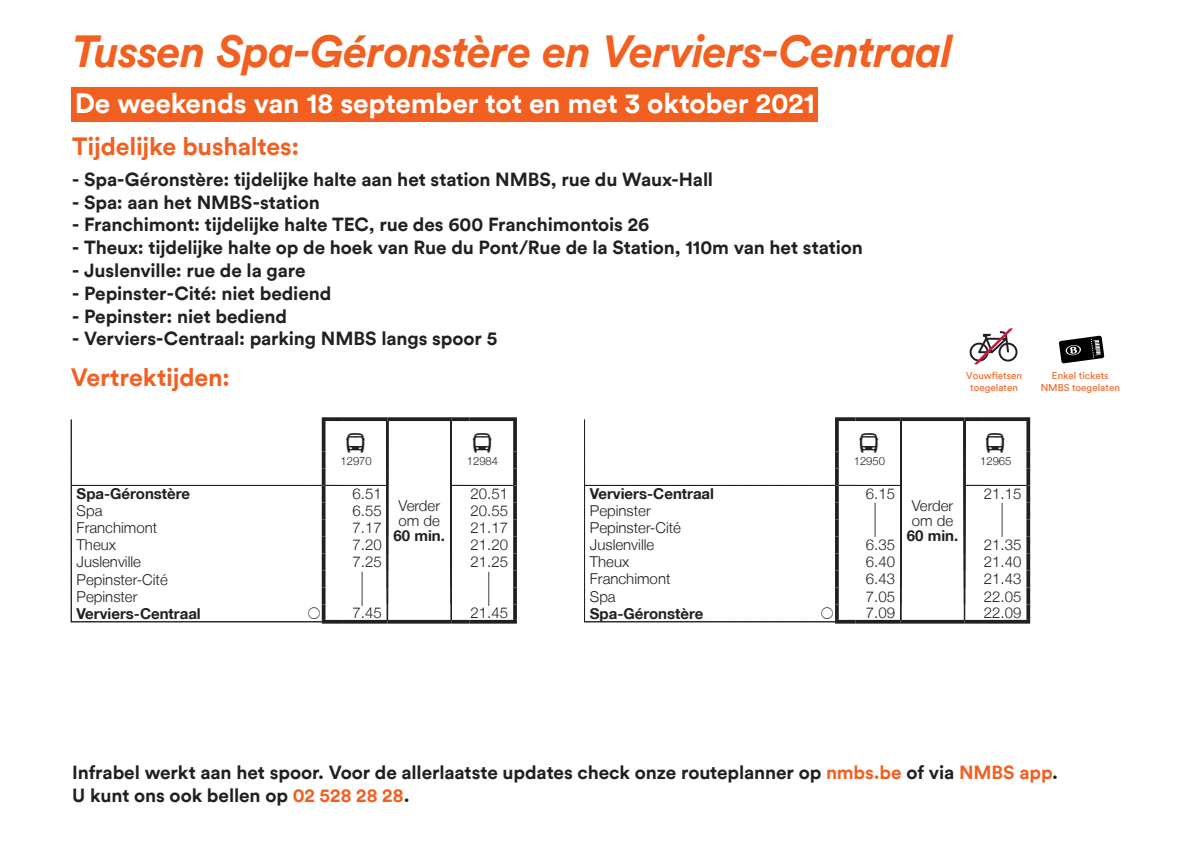
<style>
.page{position:relative;width:1191px;height:842px;background:#fff}
.page>*{position:absolute;margin:0;border:0;box-sizing:border-box;transform-origin:0 0}
.t1{font:italic 700 45px "Circular";letter-spacing:-.025em;color:#f26021}
.t2{font:700 28px "Circular";letter-spacing:-.01em;color:#fff}
.t3{font:700 25px "Circular";letter-spacing:-.01em;color:#f26021}
.t4{font:700 19px/22.8px "Circular";letter-spacing:-.005em;color:#231f20}
.p-ServiceCategory{font:17.5px "Font Voyageurs";color:#231f20}
.p-ReadingLine{font:16.5px "Font Voyageurs";color:#231f20}
.p-Time{font:300 15px "Helvetica Neue LT";color:#231f20}
.p-Station{font:300 15px "Helvetica Neue LT";color:#231f20}
.p-Station-2{font:700 15px "Helvetica Neue LT";color:#231f20}
.p-Pattern-Info{font:300 15px/15px "Helvetica Neue LT";color:#231f20}
.p-Pattern-Info-2{font:700 15px "Helvetica Neue LT";color:#231f20}
.p-Station-ArrSymbol{font:15px "Font Voyageurs";color:#231f20}
.p-ServiceNumber{font:300 11.2px "Helvetica Neue LT";color:#231f20}
.t5{font:9.9px/11.9px "Circular";color:#f26021;text-align:center}
.s1{color:#f26021}
</style>
<div class="page">
<svg style="left:969px;top:328px;width:48px;height:36px"></svg>
<svg style="left:1059px;top:336px;width:45px;height:27px"></svg>
<div style="left:71px;top:87px;width:746px;height:35px;background:#f26021"></div>
<svg style="left:835px;top:417px;width:20px;height:2px"></svg>
<svg style="left:855px;top:417px;width:45px;height:2px"></svg>
<svg style="left:900px;top:417px;width:64px;height:4px"></svg>
<svg style="left:900px;top:620px;width:64px;height:4px"></svg>
<svg style="left:964px;top:417px;width:19px;height:4px"></svg>
<svg style="left:983px;top:417px;width:47px;height:4px"></svg>
<svg style="left:1026px;top:421px;width:4px;height:30px"></svg>
<svg style="left:1026px;top:451px;width:4px;height:17px"></svg>
<svg style="left:1026px;top:468px;width:4px;height:17px"></svg>
<svg style="left:1026px;top:485px;width:4px;height:17px"></svg>
<svg style="left:1026px;top:502px;width:4px;height:17px"></svg>
<svg style="left:1026px;top:519px;width:4px;height:17px"></svg>
<svg style="left:1026px;top:536px;width:4px;height:17px"></svg>
<svg style="left:1026px;top:553px;width:4px;height:17px"></svg>
<svg style="left:1026px;top:570px;width:4px;height:17px"></svg>
<svg style="left:1026px;top:587px;width:4px;height:17px"></svg>
<svg style="left:835px;top:622px;width:20px;height:2px"></svg>
<svg style="left:855px;top:622px;width:45px;height:2px"></svg>
<svg style="left:1026px;top:604px;width:4px;height:16px"></svg>
<svg style="left:964px;top:620px;width:19px;height:4px"></svg>
<svg style="left:983px;top:620px;width:47px;height:4px"></svg>
<svg style="left:584px;top:419px;width:317px;height:203px"></svg>
<svg style="left:964px;top:421px;width:62px;height:199px"></svg>
<svg style="left:322px;top:417px;width:20px;height:2px"></svg>
<svg style="left:342px;top:417px;width:45px;height:2px"></svg>
<svg style="left:387px;top:417px;width:64px;height:4px"></svg>
<svg style="left:387px;top:620px;width:64px;height:4px"></svg>
<svg style="left:451px;top:417px;width:19px;height:4px"></svg>
<svg style="left:470px;top:417px;width:47px;height:4px"></svg>
<svg style="left:513px;top:421px;width:4px;height:30px"></svg>
<svg style="left:513px;top:451px;width:4px;height:17px"></svg>
<svg style="left:513px;top:468px;width:4px;height:17px"></svg>
<svg style="left:513px;top:485px;width:4px;height:17px"></svg>
<svg style="left:513px;top:502px;width:4px;height:17px"></svg>
<svg style="left:513px;top:519px;width:4px;height:17px"></svg>
<svg style="left:513px;top:536px;width:4px;height:17px"></svg>
<svg style="left:513px;top:553px;width:4px;height:17px"></svg>
<svg style="left:513px;top:570px;width:4px;height:17px"></svg>
<svg style="left:513px;top:587px;width:4px;height:17px"></svg>
<svg style="left:322px;top:622px;width:20px;height:2px"></svg>
<svg style="left:342px;top:622px;width:45px;height:2px"></svg>
<svg style="left:513px;top:604px;width:4px;height:16px"></svg>
<svg style="left:451px;top:620px;width:19px;height:4px"></svg>
<svg style="left:470px;top:620px;width:47px;height:4px"></svg>
<svg style="left:70px;top:419px;width:318px;height:203px"></svg>
<svg style="left:450px;top:421px;width:63px;height:199px"></svg>
<p class="t1" style="left:72px;top:22px;width:882px">Tussen Spa-Géronstère en Verviers-Centraal</p>
<p class="t2" style="left:75px;top:85px;width:741px">De weekends van 18 september tot en met 3 oktober 2021</p>
<p class="t3" style="left:72px;top:130px;width:228px">Tijdelijke bushaltes:</p>
<p class="t4" style="left:72px;top:167px;width:642px">- Spa-Géronstère: tijdelijke halte aan het station NMBS, rue du Waux-Hall</p>
<p class="t4" style="left:72px;top:190px;width:249px">- Spa: aan het NMBS-station</p>
<p class="t4" style="left:72px;top:213px;width:578px">- Franchimont: tijdelijke halte TEC, rue des 600 Franchimontois 26</p>
<p class="t4" style="left:72px;top:236px;width:792px">- Theux: tijdelijke halte op de hoek van Rue du Pont/Rue de la Station, 110m van het station</p>
<p class="t4" style="left:72px;top:258px;width:235px">- Juslenville: rue de la gare</p>
<p class="t4" style="left:72px;top:281px;width:261px">- Pepinster-Cité: niet bediend</p>
<p class="t4" style="left:72px;top:304px;width:216px">- Pepinster: niet bediend</p>
<p class="t4" style="left:72px;top:327px;width:426px">- Verviers-Centraal: parking NMBS langs spoor 5</p>
<p class="t3" style="left:71px;top:361px;width:161px">Vertrektijden:</p>
<p class="t5" style="left:966px;top:370px;width:58px">Vouwfietsen toegelaten</p>
<p class="t5" style="left:1040px;top:370px;width:81px">Enkel tickets<br>NMBS toegelaten</p>
<p class="p-ServiceCategory" style="left:346px;top:428px;width:22px">ç</p>
<p class="p-ServiceCategory" style="left:472px;top:428px;width:22px">ç</p>
<p class="p-ServiceCategory" style="left:859px;top:428px;width:22px">ç</p>
<p class="p-ServiceCategory" style="left:985px;top:428px;width:22px">ç</p>
<p class="p-ServiceNumber" style="left:340px;top:455px;width:33px">12970</p>
<p class="p-ServiceNumber" style="left:467px;top:455px;width:33px">12984</p>
<p class="p-Station-2" style="left:77px;top:485px;width:115px">Spa-Géronstère</p>
<p class="p-Time" style="left:352px;top:485px;width:31px">6.51</p>
<p class="p-Time" style="left:470px;top:485px;width:39px">20.51</p>
<p class="p-Station" style="left:77px;top:502px;width:27px">Spa</p>
<p class="p-Time" style="left:352px;top:502px;width:31px">6.55</p>
<p class="p-Time" style="left:470px;top:502px;width:39px">20.55</p>
<p class="p-Station" style="left:77px;top:519px;width:82px">Franchimont</p>
<p class="p-Time" style="left:352px;top:519px;width:31px">7.17</p>
<p class="p-Time" style="left:470px;top:519px;width:39px">21.17</p>
<p class="p-Station" style="left:77px;top:536px;width:41px">Theux</p>
<p class="p-Time" style="left:352px;top:536px;width:31px">7.20</p>
<p class="p-Time" style="left:470px;top:536px;width:39px">21.20</p>
<p class="p-Station" style="left:77px;top:553px;width:66px">Juslenville</p>
<p class="p-Time" style="left:352px;top:553px;width:31px">7.25</p>
<p class="p-Time" style="left:470px;top:553px;width:39px">21.25</p>
<p class="p-Station" style="left:77px;top:570px;width:93px">Pepinster-Cité</p>
<p class="p-ReadingLine" style="left:362px;top:565px;width:2px">ñ</p>
<p class="p-ReadingLine" style="left:488px;top:565px;width:2px">ñ</p>
<p class="p-Station" style="left:77px;top:587px;width:62px">Pepinster</p>
<p class="p-ReadingLine" style="left:362px;top:582px;width:2px">ñ</p>
<p class="p-ReadingLine" style="left:488px;top:582px;width:2px">ñ</p>
<p class="p-Station-2" style="left:77px;top:604px;width:126px">Verviers-Centraal</p>
<p class="p-Station-ArrSymbol" style="left:308px;top:600px;width:15px">+</p>
<p class="p-Time" style="left:352px;top:603px;width:31px">7.45</p>
<p class="p-Time" style="left:470px;top:603px;width:39px">21.45</p>
<p class="p-Pattern-Info" style="left:398px;top:498px;width:43px">Verder om de</p>
<p class="p-Pattern-Info-2" style="left:394px;top:526px;width:53px">60 min.</p>
<p class="p-ServiceNumber" style="left:853px;top:455px;width:33px">12950</p>
<p class="p-ServiceNumber" style="left:980px;top:455px;width:33px">12965</p>
<p class="p-Station-2" style="left:590px;top:485px;width:126px">Verviers-Centraal</p>
<p class="p-Time" style="left:866px;top:485px;width:31px">6.15</p>
<p class="p-Time" style="left:984px;top:485px;width:39px">21.15</p>
<p class="p-Station" style="left:590px;top:502px;width:62px">Pepinster</p>
<p class="p-ReadingLine" style="left:875px;top:496px;width:2px">ñ</p>
<p class="p-ReadingLine" style="left:1002px;top:496px;width:2px">ñ</p>
<p class="p-Station" style="left:590px;top:519px;width:93px">Pepinster-Cité</p>
<p class="p-ReadingLine" style="left:875px;top:513px;width:2px">ñ</p>
<p class="p-ReadingLine" style="left:1002px;top:513px;width:2px">ñ</p>
<p class="p-Station" style="left:590px;top:536px;width:66px">Juslenville</p>
<p class="p-Time" style="left:866px;top:536px;width:31px">6.35</p>
<p class="p-Time" style="left:984px;top:536px;width:39px">21.35</p>
<p class="p-Station" style="left:590px;top:553px;width:41px">Theux</p>
<p class="p-Time" style="left:866px;top:553px;width:31px">6.40</p>
<p class="p-Time" style="left:984px;top:553px;width:39px">21.40</p>
<p class="p-Station" style="left:590px;top:570px;width:82px">Franchimont</p>
<p class="p-Time" style="left:866px;top:570px;width:31px">6.43</p>
<p class="p-Time" style="left:984px;top:570px;width:39px">21.43</p>
<p class="p-Station" style="left:590px;top:587px;width:27px">Spa</p>
<p class="p-Time" style="left:866px;top:587px;width:31px">7.05</p>
<p class="p-Time" style="left:984px;top:587px;width:39px">22.05</p>
<p class="p-Station-2" style="left:590px;top:604px;width:115px">Spa-Géronstère</p>
<p class="p-Station-ArrSymbol" style="left:821px;top:600px;width:15px">+</p>
<p class="p-Time" style="left:866px;top:603px;width:31px">7.09</p>
<p class="p-Time" style="left:984px;top:603px;width:39px">22.09</p>
<p class="p-Pattern-Info" style="left:912px;top:498px;width:43px">Verder om de</p>
<p class="p-Pattern-Info-2" style="left:907px;top:526px;width:53px">60 min.</p>
<p class="t4" style="left:72px;top:760px;width:987px">Infrabel werkt aan het spoor. Voor de allerlaatste updates check onze routeplanner op <span class="s1">nmbs.be</span> of via <span class="s1">NMBS app</span>.<br>U kunt ons ook bellen op <span class="s1">02 528 28 28</span>.</p>
</div>
